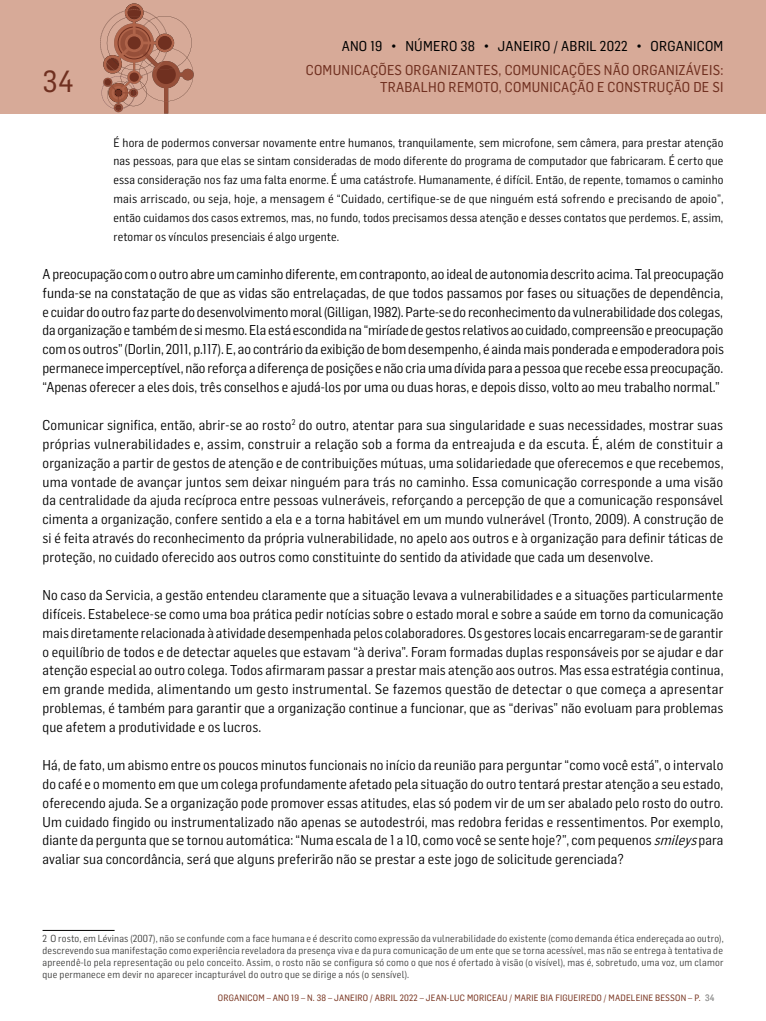
<style>
.page{position:relative;width:766px;height:1021px;background:#fff}
.page>*{position:absolute;margin:0;border:0;box-sizing:border-box;transform-origin:0 0}
.t1{font:30px "Flama Semicondensed Basic";color:#703020}
.t2{font:14px/18.9px "Flama Semicondensed";letter-spacing:.01em;color:#000;text-align:justify}
.t3{font:14px/16.8px "Flama Semicondensed Basic";letter-spacing:.02em;color:#703020;text-align:right}
.t4{font:14px "Flama Semicondensed Basic";letter-spacing:.02em;color:#000}
.t5{font:12px/18.9px "Flama Semicondensed";letter-spacing:.01em;color:#000;text-align:justify}
.t6{font:10px/12px "Flama Semicondensed";letter-spacing:.02em;color:#3c3c3b;text-align:justify}
.t7{font:9px "Flama Semicondensed Basic";letter-spacing:.02em;color:#793622}
.s1{font-style:italic}
.s2{color:#9d9d9c}
</style>
<div class="page">
<div style="left:0;top:0;width:765px;height:113px;background:#d7aa98"></div>
<svg style="left:100px;top:3px;width:93px;height:110px"></svg>
<div style="left:158px;top:36px;width:14px;height:14px;background:#703020;border-radius:50%"></div>
<div style="left:104px;top:79px;width:7px;height:7px;background:#703020;border-radius:3px"></div>
<div style="left:128px;top:36px;width:13px;height:13px;background:#703020;border-radius:50%"></div>
<div style="left:115px;top:89px;width:7px;height:7px;background:#703020;border-radius:3px"></div>
<div style="left:129px;top:72px;width:10px;height:10px;background:#703020;border-radius:5px"></div>
<hr style="left:43px;top:929px;width:72px;height:1px;background:#000">
<h1 class="t1" style="left:43px;top:62px;width:33px">34</h1>
<p class="t4" style="left:341px;top:37px;width:383px">ANO 19 • NÚMERO 38 • JANEIRO / ABRIL 2022 • ORGANICOM</p>
<p class="t3" style="left:306px;top:61px;width:419px">COMUNICAÇÕES ORGANIZANTES, COMUNICAÇÕES NÃO ORGANIZÁVEIS:<br>TRABALHO REMOTO, COMUNICAÇÃO E CONSTRUÇÃO DE SI</p>
<p class="t5" style="left:113px;top:132px;width:611px">É hora de podermos conversar novamente entre humanos, tranquilamente, sem microfone, sem câmera, para prestar atenção nas pessoas, para que elas se sintam consideradas de modo diferente do programa de computador que fabricaram. É certo que essa consideração nos faz uma falta enorme. É uma catástrofe. Humanamente, é difícil. Então, de repente, tomamos o caminho mais arriscado, ou seja, hoje, a mensagem é “Cuidado, certifique-se de que ninguém está sofrendo e precisando de apoio”, então cuidamos dos casos extremos, mas, no fundo, todos precisamos dessa atenção e desses contatos que perdemos. E, assim, retomar os vínculos presenciais é algo urgente.</p>
<p class="t2" style="left:43px;top:264px;width:682px">A preocupação com o outro abre um caminho diferente, em contraponto, ao ideal de autonomia descrito acima. Tal preocupação funda-se na constatação de que as vidas são entrelaçadas, de que todos passamos por fases ou situações de dependência, e cuidar do outro faz parte do desenvolvimento moral (Gilligan, 1982). Parte-se do reconhecimento da vulnerabilidade dos colegas, da organização e também de si mesmo. Ela está escondida na “miríade de gestos relativos ao cuidado, compreensão e preocupação com os outros” (Dorlin, 2011, p. 117). E, ao contrário da exibição de bom desempenho, é ainda mais ponderada e empoderadora pois permanece imperceptível, não reforça a diferença de posições e não cria uma dívida para a pessoa que recebe essa preocupação. “Apenas oferecer a eles dois, três conselhos e ajudá-los por uma ou duas horas, e depois disso, volto ao meu trabalho normal.”</p>
<p class="t2" style="left:43px;top:415px;width:682px">Comunicar significa, então, abrir-se ao rosto<sup>2</sup> do outro, atentar para sua singularidade e suas necessidades, mostrar suas próprias vulnerabilidades e, assim, construir a relação sob a forma da entreajuda e da escuta. É, além de constituir a organização a partir de gestos de atenção e de contribuições mútuas, uma solidariedade que oferecemos e que recebemos, uma vontade de avançar juntos sem deixar ninguém para trás no caminho. Essa comunicação corresponde a uma visão da centralidade da ajuda recíproca entre pessoas vulneráveis, reforçando a percepção de que a comunicação responsável cimenta a organização, confere sentido a ela e a torna habitável em um mundo vulnerável (Tronto, 2009). A construção de si é feita através do reconhecimento da própria vulnerabilidade, no apelo aos outros e à organização para definir táticas de proteção, no cuidado oferecido aos outros como constituinte do sentido da atividade que cada um desenvolve.</p>
<p class="t2" style="left:43px;top:585px;width:682px">No caso da Servicia, a gestão entendeu claramente que a situação levava a vulnerabilidades e a situações particularmente difíceis. Estabelece-se como uma boa prática pedir notícias sobre o estado moral e sobre a saúde em torno da comunicação mais diretamente relacionada à atividade desempenhada pelos colaboradores. Os gestores locais encarregaram-se de garantir o equilíbrio de todos e de detectar aqueles que estavam “à deriva”. Foram formadas duplas responsáveis por se ajudar e dar atenção especial ao outro colega. Todos afirmaram passar a prestar mais atenção aos outros. Mas essa estratégia continua, em grande medida, alimentando um gesto instrumental. Se fazemos questão de detectar o que começa a apresentar problemas, é também para garantir que a organização continue a funcionar, que as “derivas” não evoluam para problemas que afetem a produtividade e os lucros.</p>
<p class="t2" style="left:43px;top:754px;width:682px">Há, de fato, um abismo entre os poucos minutos funcionais no início da reunião para perguntar “como você está”, o intervalo do café e o momento em que um colega profundamente afetado pela situação do outro tentará prestar atenção a seu estado, oferecendo ajuda. Se a organização pode promover essas atitudes, elas só podem vir de um ser abalado pelo rosto do outro.<br>Um cuidado fingido ou instrumentalizado não apenas se autodestrói, mas redobra feridas e ressentimentos. Por exemplo, diante da pergunta que se tornou automática: “Numa escala de 1 a 10, como você se sente hoje?”, com pequenos <span class="s1">smileys</span>para avaliar sua concordância, será que alguns preferirão não se prestar a este jogo de solicitude gerenciada?</p>
<p class="t6" style="left:43px;top:932px;width:682px">2 O rosto, em Lévinas (2007), não se confunde com a face humana e é descrito como expressão da vulnerabilidade do existente (como demanda ética endereçada ao outro), descrevendo sua manifestação como experiência reveladora da presença viva e da pura comunicação de um ente que se torna acessível, mas não se entrega à tentativa de apreendê-lo pela representação ou pelo conceito. Assim, o rosto não se configura só como o que nos é ofertado à visão (o visível), mas é, sobretudo, uma voz, um clamor que permanece em devir no aparecer incapturável do outro que se dirige a nós (o sensível).</p>
<p class="t7" style="left:218px;top:992px;width:262px">ORGANICOM – ANO 19 – N. 38 – JANEIRO / ABRIL 2022 – JEAN-LUC MORICEA</p>
<p class="t7" style="left:502px;top:992px;width:24px">U / MARIE</p>
<p class="t7" style="left:540px;top:992px;width:38px">BIA FIGUEIRE</p>
<p class="t7" style="left:591px;top:992px;width:41px">DO / MADELEINE</p>
<p class="t7" style="left:655px;top:992px;width:61px">BESSON – P. <span class="s2">34</span></p>
</div>
